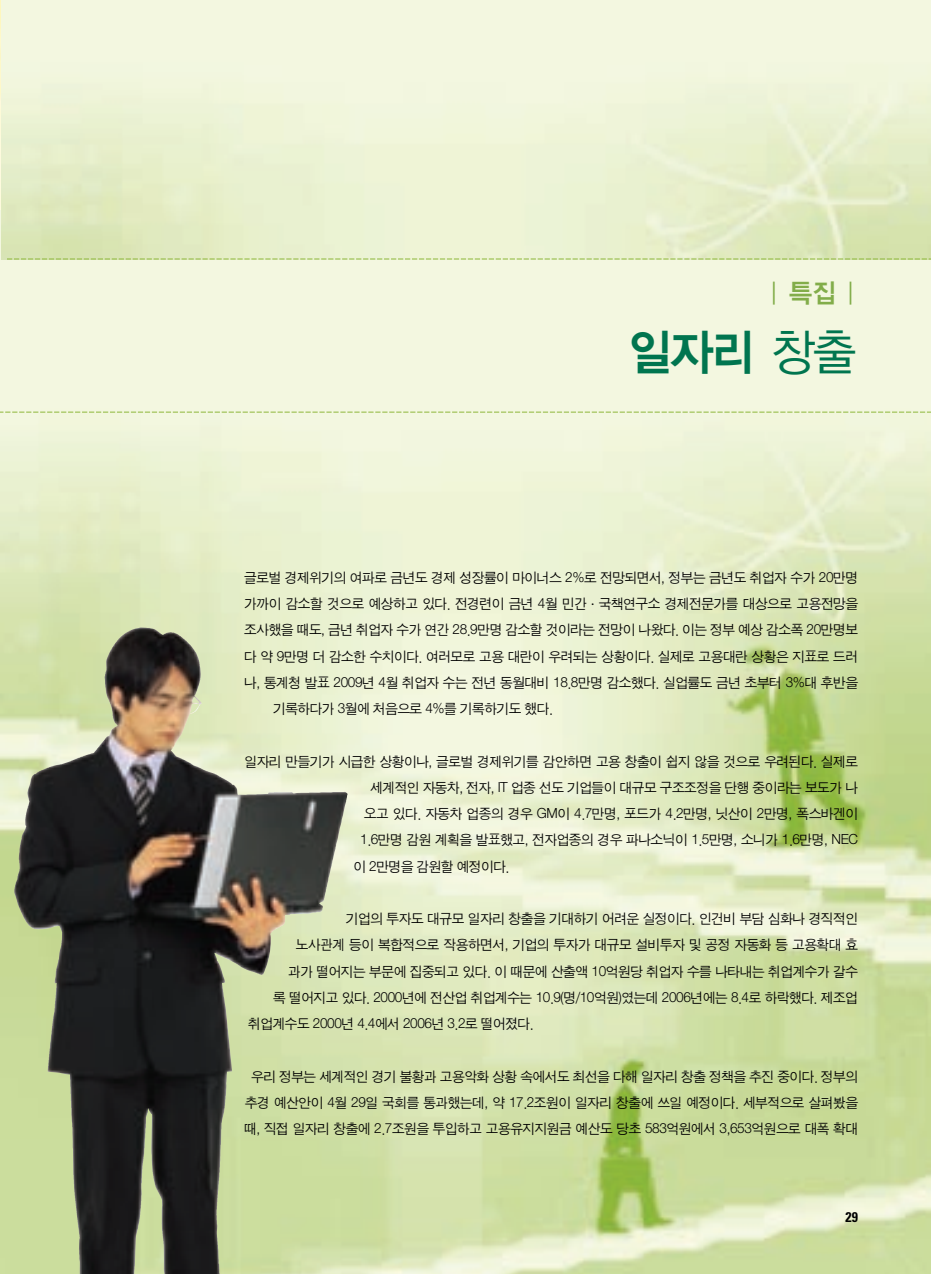
<style>
.page{position:relative;width:931px;height:1274px;background:#fff}
.page>*{position:absolute;margin:0;border:0;box-sizing:border-box;transform-origin:0 0}
.t1{font:49px "YGO14";color:#00754f;scale:.95 1}
.t2{font:26.43px "YGO12";color:#82ad4a;scale:.95 1}
.t3{font:14px/26.2px "Sand Jg";letter-spacing:-.025em;color:#000;text-align:center}
.t4{font:700 condensed 14px "Univers";color:#000}
.s1{font-family:"YGO14"}
.s2{font-family:"YGO12"}
</style>
<div class="page">
<img style="left:0;top:0;width:2px;height:211px">
<img style="left:0;top:211px;width:931px;height:1063px">
<img style="left:2px;top:0;width:929px;height:259px">
<img style="left:232px;top:785px;width:116px;height:146px">
<svg style="left:0;top:412px;width:931px;height:1px"></svg>
<svg style="left:7px;top:259px;width:924px;height:1px"></svg>
<p class="t2" style="left:769px;top:281px;width:92px">| <span class="s1">특집</span> |</p>
<p class="t1" style="left:627px;top:330px;width:245px">일자리 <span class="s2">창출</span></p>
<p class="t3" style="left:244px;top:565px;width:615px">글로벌 경제위기의 여파로 금년도 경제 성장률이 마이너스 2%로 전망되면서, 정부는 금년도 취업자 수가 20만명</p>
<p class="t3" style="left:244px;top:592px;width:615px">가까이 감소할 것으로 예상하고 있다. 전경련이 금년 4월 민간·국책연구소 경제전문가를 대상으로 고용전망을</p>
<p class="t3" style="left:244px;top:618px;width:615px">조사했을 때도, 금년 취업자 수가 연간 28.9만명 감소할 것이라는 전망이 나왔다. 이는 정부 예상 감소폭 20만명보</p>
<p class="t3" style="left:244px;top:644px;width:615px">다 약 9만명 더 감소한 수치이다. 여러모로 고용 대란이 우려되는 상황이다. 실제로 고용대란 상황은 지표로 드러</p>
<p class="t3" style="left:244px;top:670px;width:615px">나, 통계청 발표 2009년 4월 취업자 수는 전년 동월대비 18.8만명 감소했다. 실업률도 금년 초부터 3%대 후반을</p>
<p class="t3" style="left:273px;top:697px;width:281px">기록하다가 3월에 처음으로 4%를 기록하기도 했다.</p>
<p class="t3" style="left:244px;top:749px;width:615px">일자리 만들기가 시급한 상황이나, 글로벌 경제위기를 감안하면 고용 창출이 쉽지 않을 것으로 우려된다. 실제로</p>
<p class="t3" style="left:370px;top:775px;width:489px">세계적인 자동차, 전자, IT 업종 선도 기업들이 대규모 구조조정을 단행 중이라는 보도가 나</p>
<p class="t3" style="left:364px;top:802px;width:496px">오고 있다. 자동차 업종의 경우 GM이 4.7만명, 포드가 4.2만명, 닛산이 2만명, 폭스바겐이</p>
<p class="t3" style="left:360px;top:828px;width:499px">1.6만명 감원 계획을 발표했고, 전자업종의 경우 파나소닉이 1.5만명, 소니가 1.6만명, NEC</p>
<p class="t3" style="left:353px;top:854px;width:157px">이 2만명을 감원할 예정이다.</p>
<p class="t3" style="left:346px;top:907px;width:514px">기업의 투자도 대규모 일자리 창출을 기대하기 어려운 실정이다. 인건비 부담 심화나 경직적인</p>
<p class="t3" style="left:296px;top:933px;width:564px">노사관계 등이 복합적으로 작용하면서, 기업의 투자가 대규모 설비투자 및 공정 자동화 등 고용확대 효</p>
<p class="t3" style="left:288px;top:959px;width:571px">과가 떨어지는 부문에 집중되고 있다. 이 때문에 산출액 10억원당 취업자 수를 나타내는 취업계수가 갈수</p>
<p class="t3" style="left:273px;top:985px;width:586px">록 떨어지고 있다. 2000년에 전산업 취업계수는 10.9(명/10억원)였는데 2006년에는 8.4로 하락했다. 제조업</p>
<p class="t3" style="left:248px;top:1012px;width:287px">취업계수도 2000년 4.4에서 2006년 3.2로 떨어졌다.</p>
<p class="t3" style="left:244px;top:1064px;width:615px">우리 정부는 세계적인 경기 불황과 고용악화 상황 속에서도 최선을 다해 일자리 창출 정책을 추진 중이다. 정부의 추경 예산안이 4월 29일 국회를 통과했는데, 약 17.2조원이 일자리 창출에 쓰일 예정이다. 세부적으로 살펴봤을 때, 직접 일자리 창출에 2.7조원을 투입하고 고용유지지원금 예산도 당초 583억원에서 3,653억원으로 대폭 확대</p>
<p class="t4" style="left:846px;top:1212px;width:14px">29</p>
</div>
